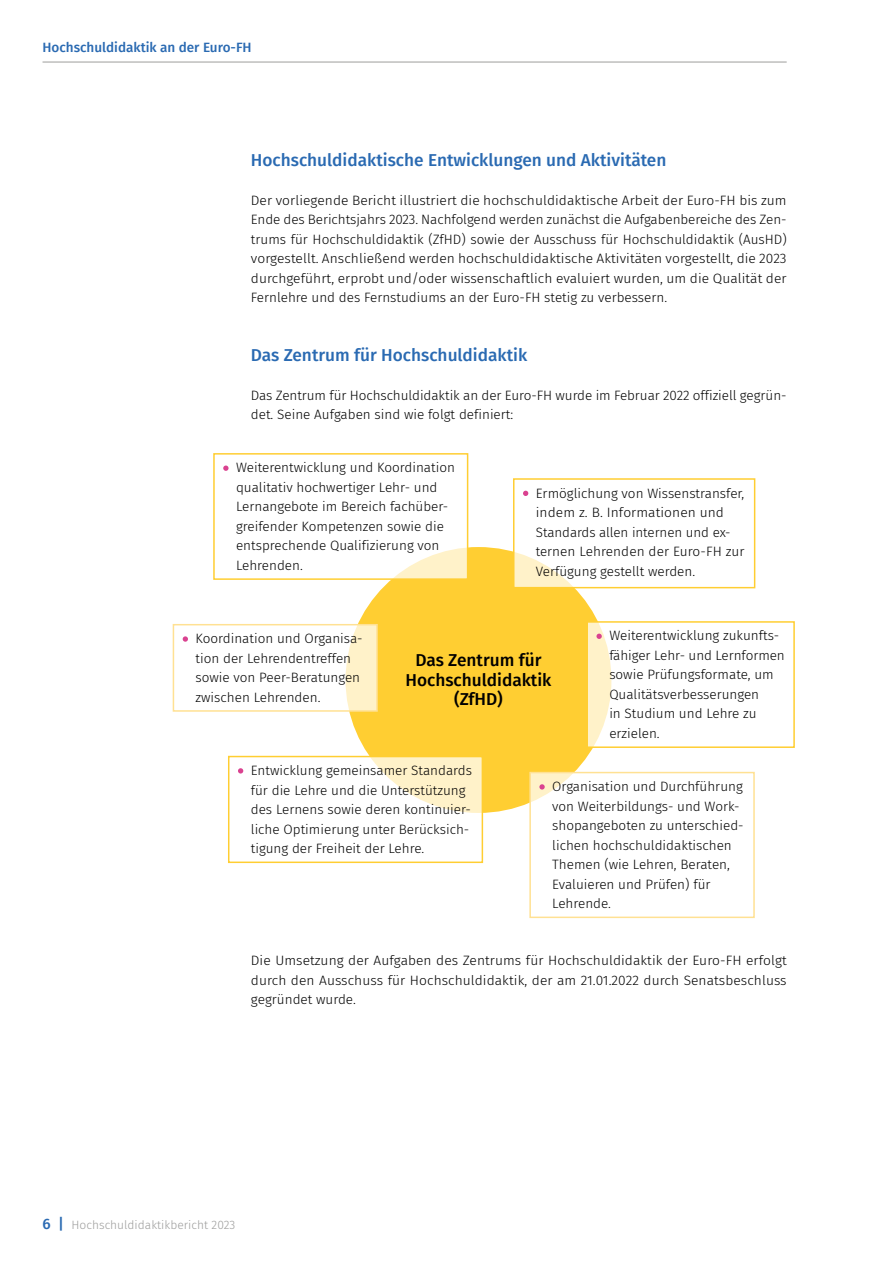
<style>
.page{position:relative;width:893px;height:1263px;background:#fff}
.page>*{position:absolute;margin:0;border:0;box-sizing:border-box;transform-origin:0 0}
.t1{font:500 17.25px "Fira Sans";color:#2a6ab2}
.t2{font:500 17.25px/19.5px "Fira Sans";color:#000;text-align:center}
.t3{font:300 13.5px/19.5px "Fira Sans";color:#000}
.t4{font:500 13.5px "Fira Sans";color:#2a6ab2}
.t5{font:300 12px "Fira Sans";color:#9d9d9c}
.s1{font-weight:500;font-size:15px;color:#2a6ab2}
</style>
<div class="page">
<hr style="left:43px;top:62px;width:744px;height:1px;background:#9d9d9c">
<div style="left:346px;top:547px;width:265px;height:266px;background:#ffce32;border-radius:50%"></div>
<svg style="left:213px;top:453px;width:256px;height:128px"></svg>
<svg style="left:172px;top:623px;width:206px;height:89px"></svg>
<svg style="left:512px;top:478px;width:244px;height:111px"></svg>
<svg style="left:588px;top:620px;width:207px;height:129px"></svg>
<svg style="left:529px;top:771px;width:226px;height:148px"></svg>
<svg style="left:228px;top:755px;width:256px;height:109px"></svg>
<p class="t4" style="left:43px;top:36px;width:211px">Hochschuldidaktik an der Euro-FH</p>
<p class="t1" style="left:251px;top:146px;width:417px">Hochschuldidaktische Entwicklungen und Aktivitäten</p>
<p class="t3" style="left:251px;top:190px;width:537px;text-align:justify">Der vorliegende Bericht illustriert die hochschuldidaktische Arbeit der Euro-FH bis zum Ende des Berichtsjahrs 2023. Nachfolgend werden zunächst die Aufgabenbereiche des Zen&shy;trums für Hochschuldidaktik (ZfHD) sowie der Ausschuss für Hochschuldidaktik (AusHD) vorgestellt. Anschließend werden hochschuldidaktische Aktivitäten vorgestellt, die 2023 durchgeführt, erprobt und/oder wissenschaftlich evaluiert wurden, um die Qualität der Fernlehre und des Fernstudiums an der Euro-FH stetig zu verbessern.</p>
<p class="t1" style="left:251px;top:341px;width:278px">Das Zentrum für Hochschuldidaktik</p>
<p class="t3" style="left:251px;top:385px;width:537px">Das Zentrum für Hochschuldidaktik an der Euro-FH wurde im Februar 2022 offiziell gegrün&shy;det. Seine Aufgaben sind wie folgt definiert:</p>
<p class="t3" style="left:236px;top:458px;width:220px">Weiterentwicklung und Koordination qualitativ hochwertiger Lehr- und<br>Lernangebote im Bereich fachüber&shy;greifender Kompetenzen sowie die entsprechende Qualifizierung von<br>Lehrenden.</p>
<p class="t3" style="left:536px;top:483px;width:210px">Ermöglichung von Wissenstransfer, indem z. B. Informationen und<br>Standards allen internen und ex&shy;ternen Lehrenden der Euro-FH zur<br>Verfügung gestellt werden.</p>
<p class="t3" style="left:196px;top:629px;width:168px">Koordination und Organisa&shy;tion der Lehrendentreffen sowie von Peer-Beratungen zwischen Lehrenden.</p>
<p class="t2" style="left:405px;top:650px;width:148px">Das Zentrum für<br>Hochschuldidaktik (ZfHD)</p>
<p class="t3" style="left:609px;top:626px;width:177px">Weiterentwicklung zukunfts&shy;fähiger Lehr- und Lernformen sowie Prüfungsformate, um<br>Qualitätsverbesserungen<br>in Studium und Lehre zu erzielen.</p>
<p class="t3" style="left:251px;top:760px;width:223px">Entwicklung gemeinsamer Standards für die Lehre und die Unterstützung des Lernens sowie deren kontinuier&shy;liche Optimierung unter Berücksich&shy;tigung der Freiheit der Lehre.</p>
<p class="t3" style="left:552px;top:776px;width:192px">Organisation und Durchführung von Weiterbildungs- und Work&shy;shopangeboten zu unterschied&shy;lichen hochschuldidaktischen<br>Themen (wie Lehren, Beraten,<br>Evaluieren und Prüfen) für<br>Lehrende.</p>
<p class="t3" style="left:251px;top:951px;width:537px;text-align:justify">Die Umsetzung der Aufgaben des Zentrums für Hochschuldidaktik der Euro-FH erfolgt durch den Ausschuss für Hochschuldidaktik, der am 21.01.2022 durch Senatsbeschluss gegründet wurde.</p>
<p class="t5" style="left:43px;top:1216px;width:194px"><span class="s1">6 |</span> Hochschuldidaktikbericht 2023</p>
</div>
